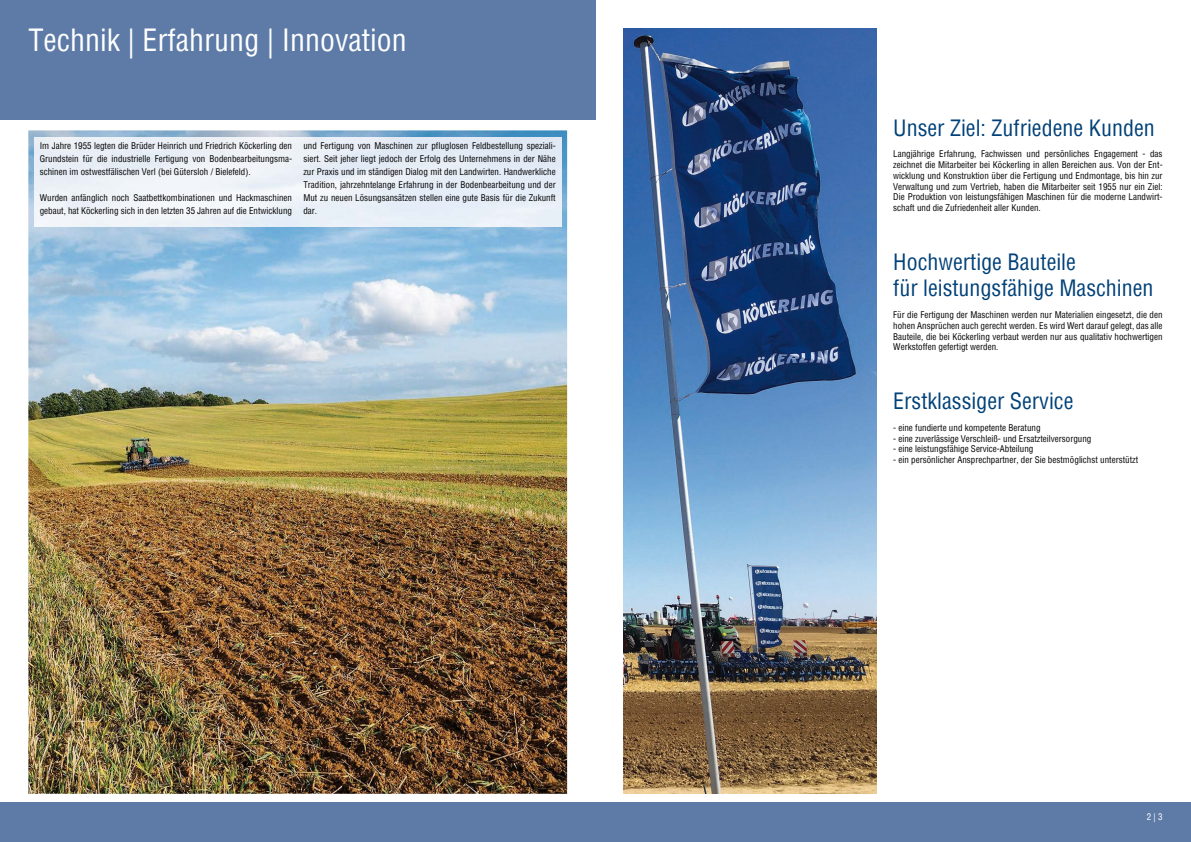
<style>
.page{position:relative;width:1191px;height:842px;background:#fff}
.page>*{position:absolute;margin:0;border:0;box-sizing:border-box;transform-origin:0 0}
.t1{font:condensed 30px "Helvetica";color:#fff}
.t2{font:condensed 22px/26.4px "Helvetica";color:#004178}
.t3{font:condensed 9px/10.8px "Helvetica";color:#000;text-align:justify}
.t4{font:condensed 9px "Helvetica";color:#fff}
</style>
<div class="page">
<img style="left:624px;top:28px;width:252px;height:766px">
<img style="left:28px;top:130px;width:539px;height:664px">
<div style="left:0;top:802px;width:1191px;height:40px;background:#5d7ba6"></div>
<div style="left:0;top:0;width:595px;height:119px;background:#5d7ba6"></div>
<img style="left:34px;top:137px;width:527px;height:90px">
<h1 class="t1" style="left:28px;top:20px;width:380px">Technik | Erfahrung | Innovation</h1>
<p class="t3" style="left:40px;top:139px;width:254px;line-height:13px">Im Jahre 1955 legten die Brüder Heinrich und Friedrich Köckerling den Grundstein für die industrielle Fertigung von Bodenbearbeitungsma&shy;schinen im ostwestfälischen Verl (bei Gütersloh / Bielefeld).</p>
<p class="t3" style="left:40px;top:191px;width:254px;line-height:13px">Wurden anfänglich noch Saatbettkombinationen und Hackmaschinen gebaut, hat Köckerling sich in den letzten 35 Jahren auf die Entwicklung</p>
<p class="t3" style="left:303px;top:139px;width:254px;line-height:13px">und Fertigung von Maschinen zur pfluglosen Feldbestellung speziali&shy;siert. Seit jeher liegt jedoch der Erfolg des Unternehmens in der Nähe zur Praxis und im ständigen Dialog mit den Landwirten. Handwerkliche Tradition, jahrzehntelange Erfahrung in der Bodenbearbeitung und der Mut zu neuen Lösungsansätzen stellen eine gute Basis für die Zukunft dar.</p>
<h2 class="t2" style="left:893px;top:114px;width:263px">Unser Ziel: Zufriedene Kunden</h2>
<p class="t3" style="left:893px;top:148px;width:271px">Langjährige Erfahrung, Fachwissen und persönliches Engagement - das zeichnet die Mitarbeiter bei Köckerling in allen Bereichen aus. Von der Ent&shy;wicklung und Konstruktion über die Fertigung und Endmontage, bis hin zur Verwaltung und zum Vertrieb, haben die Mitarbeiter seit 1955 nur ein Ziel:<br>Die Produktion von leistungsfähigen Maschinen für die moderne Landwirt&shy;schaft und die Zufriedenheit aller Kunden.</p>
<h2 class="t2" style="left:893px;top:248px;width:262px">Hochwertige Bauteile<br>für leistungsfähige Maschinen</h2>
<p class="t3" style="left:893px;top:309px;width:271px">Für die Fertigung der Maschinen werden nur Materialien eingesetzt, die den hohen Ansprüchen auch gerecht werden. Es wird Wert darauf gelegt, das alle Bauteile, die bei Köckerling verbaut werden nur aus qualitativ hochwertigen Werkstoffen gefertigt werden.</p>
<h2 class="t2" style="left:893px;top:388px;width:182px">Erstklassiger Service</h2>
<p class="t3" style="left:893px;top:422px;width:149px">- eine fundierte und kompetente Beratung</p>
<p class="t3" style="left:893px;top:433px;width:200px">- eine zuverlässige Verschleiß- und Ersatzteilversorgung</p>
<p class="t3" style="left:893px;top:444px;width:142px">- eine leistungsfähige Service-Abteilung</p>
<p class="t3" style="left:893px;top:454px;width:246px">- ein persönlicher Ansprechpartner, der Sie bestmöglichst unterstützt</p>
<p class="t4" style="left:1146px;top:811px;width:17px">2 | 3</p>
</div>
